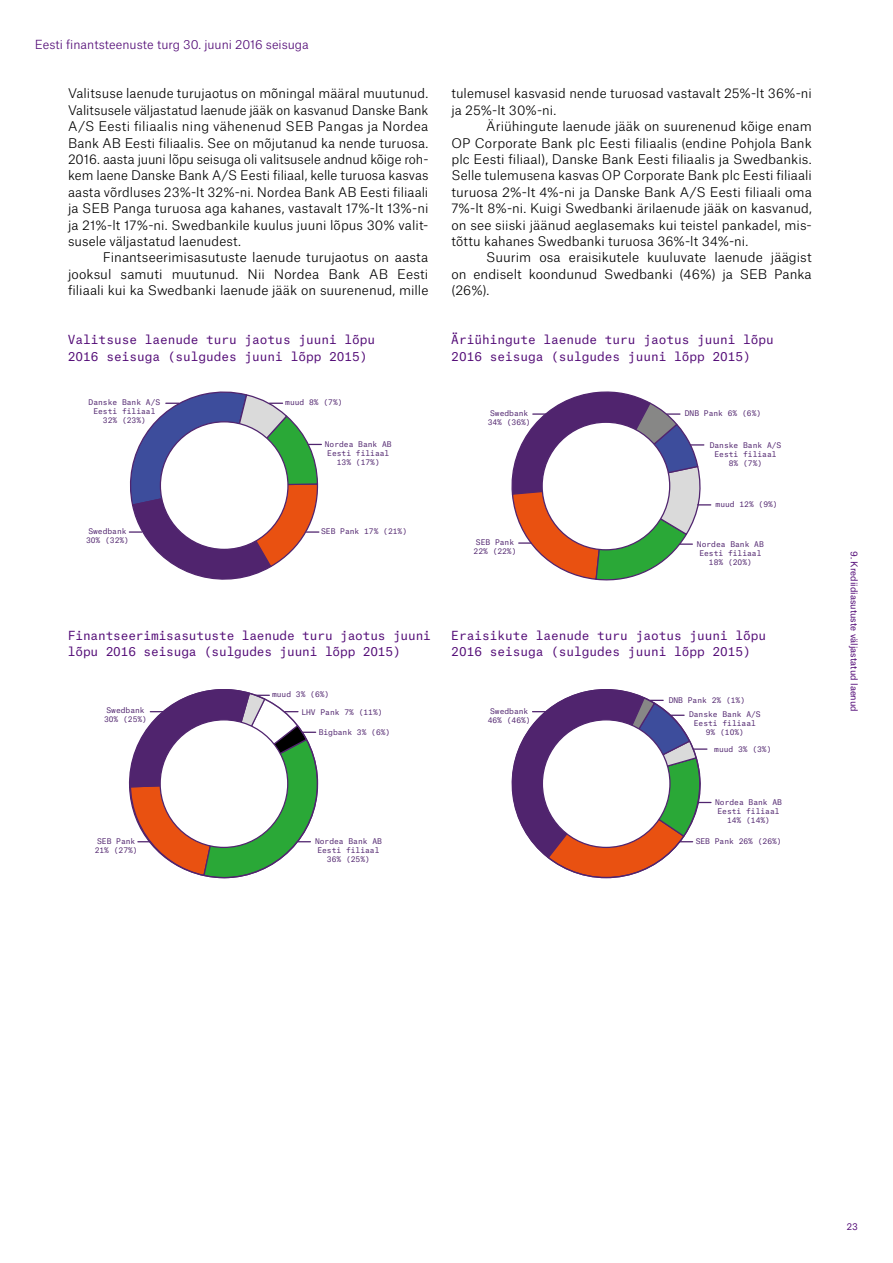
<style>
.page{position:relative;width:893px;height:1263px;background:#fff}
.page>*{position:absolute;margin:0;border:0;box-sizing:border-box;transform-origin:0 0}
.t1{font:300 12.75px/16.4px "Atlas Grotesk";letter-spacing:.005em;color:#000;text-align:justify}
.t2{font:12px/16.4px "Atlas Typewriter";color:#520a76}
.t3{font:300 12px "Atlas Grotesk";color:#520a76}
.t4{font:9px "Atlas Grotesk";color:#520a76}
.t5{font:9px "Atlas Typewriter";color:#520a76}
.t6{font:7.5px/9px "Atlas Typewriter";color:#50246e;text-align:center}
</style>
<div class="page">
<svg style="left:128px;top:689px;width:191px;height:189px"></svg>
<svg style="left:511px;top:391px;width:200px;height:189px"></svg>
<svg style="left:511px;top:689px;width:200px;height:189px"></svg>
<svg style="left:128px;top:391px;width:193px;height:189px"></svg>
<p class="t3" style="left:35px;top:35px;width:275px">Eesti finantsteenuste turg 30. juuni 2016 seisuga</p>
<p class="t1" style="left:68px;top:84px;width:362px">Valitsuse laenude turujaotus on mõningal määral muutunud.<br>Valitsusele väljastatud laenude jääk on kasvanud Danske Bank A/S Eesti filiaalis ning vähenenud SEB Pangas ja Nordea Bank AB Eesti filiaalis. See on mõjutanud ka nende turuosa.<br>2016. aasta juuni lõpu seisuga oli valitsusele andnud kõige roh&shy;kem laene Danske Bank A/S Eesti filiaal, kelle turuosa kasvas aasta võrdluses 23%-lt 32%-ni. Nordea Bank AB Eesti filiaali ja SEB Panga turuosa aga kahanes, vastavalt 17%-lt 13%-ni ja 21%-lt 17%-ni. Swedbankile kuulus juuni lõpus 30% valit&shy;susele väljastatud laenudest.</p>
<p class="t1" style="left:68px;top:248px;width:362px;text-indent:35px">Finantseerimisasutuste laenude turujaotus on aasta jooksul samuti muutunud. Nii Nordea Bank AB Eesti filiaali kui ka Swedbanki laenude jääk on suurenenud, mille</p>
<p class="t2" style="left:68px;top:330px;width:309px">Valitsuse laenude turu jaotus juuni lõpu<br>2016 seisuga (sulgudes juuni lõpp 2015)</p>
<p class="t6" style="left:89px;top:397px;width:73px">Danske Bank A/S<br>Eesti filiaal<br>32% (23%)</p>
<p class="t6" style="left:285px;top:397px;width:59px">muud 8% (7%)</p>
<p class="t6" style="left:325px;top:439px;width:68px">Nordea Bank AB<br>Eesti filiaal<br>13% (17%)</p>
<p class="t6" style="left:86px;top:526px;width:44px">Swedbank<br>30% (32%)</p>
<p class="t6" style="left:321px;top:526px;width:87px">SEB Pank 17% (21%)</p>
<p class="t1" style="left:451px;top:84px;width:362px">tulemusel kasvasid nende turuosad vastavalt 25%-lt 36%-ni ja 25%-lt 30%-ni.</p>
<p class="t1" style="left:451px;top:117px;width:362px;text-indent:35px">Äriühingute laenude jääk on suurenenud kõige enam OP Corporate Bank plc Eesti filiaalis (endine Pohjola Bank plc Eesti filiaal), Danske Bank Eesti filiaalis ja Swedbankis.<br>Selle tulemusena kasvas OP Corporate Bank plc Eesti filiaali turuosa 2%-lt 4%-ni ja Danske Bank A/S Eesti filiaali oma 7%-lt 8%-ni. Kuigi Swedbanki ärilaenude jääk on kasvanud, on see siiski jäänud aeglasemaks kui teistel pankadel, mis&shy;tõttu kahanes Swedbanki turuosa 36%-lt 34%-ni.</p>
<p class="t1" style="left:451px;top:248px;width:362px;text-indent:35px">Suurim osa eraisikutele kuuluvate laenude jäägist on endiselt koondunud Swedbanki (46%) ja SEB Panka (26%).</p>
<p class="t2" style="left:451px;top:330px;width:324px">Äriühingute laenude turu jaotus juuni lõpu<br>2016 seisuga (sulgudes juuni lõpp 2015)</p>
<p class="t6" style="left:488px;top:407px;width:44px">Swedbank<br>34% (36%)</p>
<p class="t6" style="left:685px;top:407px;width:78px">DNB Pank 6% (6%)</p>
<p class="t6" style="left:710px;top:440px;width:73px">Danske Bank A/S<br>Eesti filiaal<br>8% (7%)</p>
<p class="t6" style="left:716px;top:499px;width:64px">muud 12% (9%)</p>
<p class="t6" style="left:474px;top:537px;width:44px">SEB Pank<br>22% (22%)</p>
<p class="t6" style="left:697px;top:539px;width:68px">Nordea Bank AB<br>Eesti filiaal<br>18% (20%)</p>
<p class="t2" style="left:68px;top:626px;width:364px">Finantseerimisasutuste laenude turu jaotus juuni lõpu 2016 seisuga (sulgudes juuni lõpp 2015)</p>
<p class="t2" style="left:451px;top:626px;width:316px">Eraisikute laenude turu jaotus juuni lõpu<br>2016 seisuga (sulgudes juuni lõpp 2015)</p>
<p class="t6" style="left:104px;top:705px;width:44px">Swedbank<br>30% (25%)</p>
<p class="t6" style="left:272px;top:689px;width:59px">muud 3% (6%)</p>
<p class="t6" style="left:319px;top:727px;width:73px">Bigbank 3% (6%)</p>
<p class="t6" style="left:301px;top:706px;width:83px">LHV Pank 7% (11%)</p>
<p class="t6" style="left:488px;top:706px;width:44px">Swedbank<br>46% (46%)</p>
<p class="t6" style="left:669px;top:695px;width:78px">DNB Pank 2% (1%)</p>
<p class="t6" style="left:689px;top:709px;width:73px">Danske Bank A/S<br>Eesti filiaal<br>9% (10%)</p>
<p class="t6" style="left:714px;top:744px;width:59px">muud 3% (3%)</p>
<p class="t6" style="left:715px;top:797px;width:68px">Nordea Bank AB<br>Eesti filiaal<br>14% (14%)</p>
<p class="t6" style="left:95px;top:836px;width:44px">SEB Pank<br>21% (27%)</p>
<p class="t6" style="left:315px;top:836px;width:68px">Nordea Bank AB<br>Eesti filiaal<br>36% (25%)</p>
<p class="t6" style="left:696px;top:836px;width:87px">SEB Pank 26% (26%)</p>
<p class="t4" style="left:861px;top:551px;width:162px;rotate:90deg">9. Krediidiasutuste väljastatud laenud</p>
<p class="t5" style="left:846px;top:1219px;width:13px">23</p>
</div>
